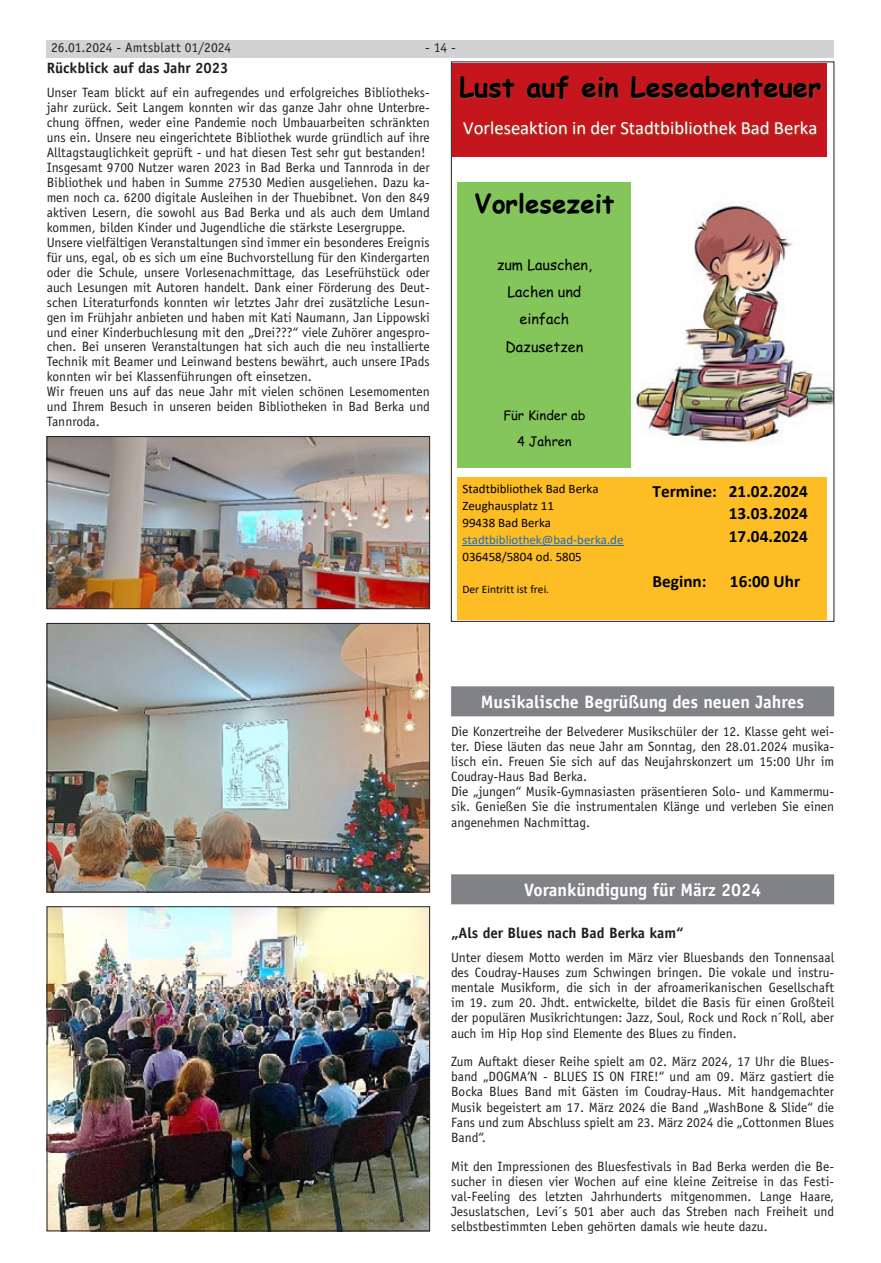
<style>
.page{position:relative;width:881px;height:1263px;background:#fff}
.page>*{position:absolute;margin:0;border:0;box-sizing:border-box;transform-origin:0 0}
.t1{font:700 27.3px "Comic Sans MS";color:#000}
.t2{font:700 25.8px "Comic Sans MS";color:#000}
.t3{font:18.75px "Calibri";color:#fff}
.Überschrift{font:700 18px "Officina Sans LT";color:#fff}
.t4{font:700 17.25px/22.6px "Calibri";color:#000;text-align:justify}
.Zwischenüberschrift{font:700 15px "Officina Sans LT";color:#231f20}
.t5{font:14.4px/27.3px "Comic Sans MS";color:#000;text-align:center}
.t6{font:13.5px/15.1px "Officina Sans LT";color:#231f20;text-align:justify}
.t7{font:12.9px/17.1px "Calibri";color:#000}
.t8{font:12.9px/25.3px "Comic Sans MS";color:#000;text-align:center}
.t9{font:11.4px "Calibri";color:#000}
.s1{color:#236eb7}
</style>
<div class="page">
<div style="left:47px;top:40px;width:786px;height:17px;background:#d1d2d4"></div>
<div style="left:451px;top:686px;width:382px;height:30px;background:#808285"></div>
<div style="left:451px;top:874px;width:382px;height:30px;background:#808285"></div>
<img style="left:630px;top:193px;width:201px;height:263px">
<div style="left:457px;top:182px;width:173px;height:285px;background:#84c65c"></div>
<div style="left:457px;top:477px;width:191px;height:142px;background:#fdbd25"></div>
<hr style="left:462px;top:545px;width:161px;height:1px;background:#2466b2">
<div style="left:452px;top:63px;width:374px;height:94px;background:#c5161d"></div>
<img style="left:459px;top:75px;width:363px;height:61px">
<img style="left:459px;top:110px;width:363px;height:16px">
<div style="left:647px;top:477px;width:179px;height:143px;background:#fdbd25"></div>
<img style="left:49px;top:438px;width:378px;height:169px">
<div style="left:47px;top:436px;width:382px;height:173px;border:1px solid #231f20"></div>
<img style="left:49px;top:625px;width:378px;height:265px">
<div style="left:47px;top:623px;width:382px;height:269px;border:1px solid #231f20"></div>
<img style="left:49px;top:908px;width:378px;height:321px">
<div style="left:47px;top:906px;width:382px;height:325px;border:1px solid #231f20"></div>
<p class="t6" style="left:51px;top:40px;width:181px">26.01.2024 - Amtsblatt 01/2024</p>
<p class="t6" style="left:425px;top:40px;width:32px">- 14 -</p>
<p class="Zwischenüberschrift" style="left:47px;top:59px;width:183px">Rückblick auf das Jahr 2023</p>
<p class="t6" style="left:47px;top:85px;width:384px">Unser Team blickt auf ein aufregendes und erfolgreiches Bibliotheks&shy;jahr zurück. Seit Langem konnten wir das ganze Jahr ohne Unterbre&shy;chung öffnen, weder eine Pandemie noch Umbauarbeiten schränkten uns ein. Unsere neu eingerichtete Bibliothek wurde gründlich auf ihre Alltagstauglichkeit geprüft - und hat diesen Test sehr gut bestanden!</p>
<p class="t6" style="left:47px;top:160px;width:384px">Insgesamt 9700 Nutzer waren 2023 in Bad Berka und Tannroda in der Bibliothek und haben in Summe 27530 Medien ausgeliehen. Dazu ka&shy;men noch ca. 6200 digitale Ausleihen in der Thuebibnet. Von den 849 aktiven Lesern, die sowohl aus Bad Berka und als auch dem Umland kommen, bilden Kinder und Jugendliche die stärkste Lesergruppe.</p>
<p class="t6" style="left:47px;top:235px;width:384px">Unsere vielfältigen Veranstaltungen sind immer ein besonderes Ereignis für uns, egal, ob es sich um eine Buchvorstellung für den Kindergarten oder die Schule, unsere Vorlesenachmittage, das Lesefrühstück oder auch Lesungen mit Autoren handelt. Dank einer Förderung des Deut&shy;schen Literaturfonds konnten wir letztes Jahr drei zusätzliche Lesun&shy;gen im Frühjahr anbieten und haben mit Kati Naumann, Jan Lippowski und einer Kinderbuchlesung mit den „Drei???“ viele Zuhörer angespro&shy;chen. Bei unseren Veranstaltungen hat sich auch die neu installierte Technik mit Beamer und Leinwand bestens bewährt, auch unsere IPads konnten wir bei Klassenführungen oft einsetzen.</p>
<p class="t6" style="left:47px;top:384px;width:384px">Wir freuen uns auf das neue Jahr mit vielen schönen Lesemomenten und Ihrem Besuch in unseren beiden Bibliotheken in Bad Berka und Tannroda.</p>
<p class="t1" style="left:459px;top:67px;width:363px">Lust auf ein Leseabenteuer</p>
<p class="t3" style="left:463px;top:115px;width:355px">Vorleseaktion in der Stadtbibliothek Bad Berka</p>
<p class="t2" style="left:474px;top:185px;width:141px">Vorlesezeit</p>
<p class="t5" style="left:496px;top:250px;width:97px">zum Lauschen,<br>Lachen und einfach<br>Dazusetzen</p>
<p class="t8" style="left:503px;top:402px;width:83px">Für Kinder ab<br>4 Jahren</p>
<p class="t7" style="left:462px;top:479px;width:162px">Stadtbibliothek Bad Berka<br>Zeughausplatz 11<br>99438 Bad Berka <span class="s1">stadtbibliothek@bad-berka.de<br></span>036458/5804 od. 5805</p>
<p class="t9" style="left:462px;top:581px;width:88px">Der Eintritt ist frei.</p>
<p class="t4" style="left:728px;top:479px;width:81px;text-indent:-76px">Termine: 21.02.2024<br>13.03.2024<br>17.04.2024</p>
<p class="t4" style="left:652px;top:570px;width:55px">Beginn:</p>
<p class="t4" style="left:729px;top:570px;width:72px">16:00 Uhr</p>
<p class="Überschrift" style="left:481px;top:690px;width:325px">Musikalische Begrüßung des neuen Jahres</p>
<p class="t6" style="left:451px;top:724px;width:384px">Die Konzertreihe der Belvederer Musikschüler der 12. Klasse geht wei&shy;ter. Diese läuten das neue Jahr am Sonntag, den 28.01.2024 musika&shy;lisch ein. Freuen Sie sich auf das Neujahrskonzert um 15:00 Uhr im Coudray-Haus Bad Berka.</p>
<p class="t6" style="left:451px;top:784px;width:384px">Die „jungen“ Musik-Gymnasiasten präsentieren Solo- und Kammermu&shy;sik. Genießen Sie die instrumentalen Klänge und verleben Sie einen angenehmen Nachmittag.</p>
<p class="Überschrift" style="left:524px;top:878px;width:239px">Vorankündigung für März 2024</p>
<p class="Zwischenüberschrift" style="left:451px;top:924px;width:234px">„Als der Blues nach Bad Berka kam“</p>
<p class="t6" style="left:451px;top:950px;width:384px">Unter diesem Motto werden im März vier Bluesbands den Tonnensaal des Coudray-Hauses zum Schwingen bringen. Die vokale und instru&shy;mentale Musikform, die sich in der afroamerikanischen Gesellschaft im 19. zum 20. Jhdt. entwickelte, bildet die Basis für einen Großteil der populären Musikrichtungen: Jazz, Soul, Rock und Rock n´Roll, aber auch im Hip Hop sind Elemente des Blues zu finden.</p>
<p class="t6" style="left:451px;top:1054px;width:384px">Zum Auftakt dieser Reihe spielt am 02. März 2024, 17 Uhr die Blues&shy;band „DOGMA‘N - BLUES IS ON FIRE!“ und am 09. März gastiert die Bocka Blues Band mit Gästen im Coudray-Haus. Mit handgemachter Musik begeistert am 17. März 2024 die Band „WashBone &amp; Slide“ die Fans und zum Abschluss spielt am 23. März 2024 die „Cottonmen Blues Band“.</p>
<p class="t6" style="left:451px;top:1158px;width:384px">Mit den Impressionen des Bluesfestivals in Bad Berka werden die Be&shy;sucher in diesen vier Wochen auf eine kleine Zeitreise in das Festi&shy;val-Feeling des letzten Jahrhunderts mitgenommen. Lange Haare, Jesuslatschen, Levi´s 501 aber auch das Streben nach Freiheit und selbstbestimmten Leben gehörten damals wie heute dazu.</p>
</div>
